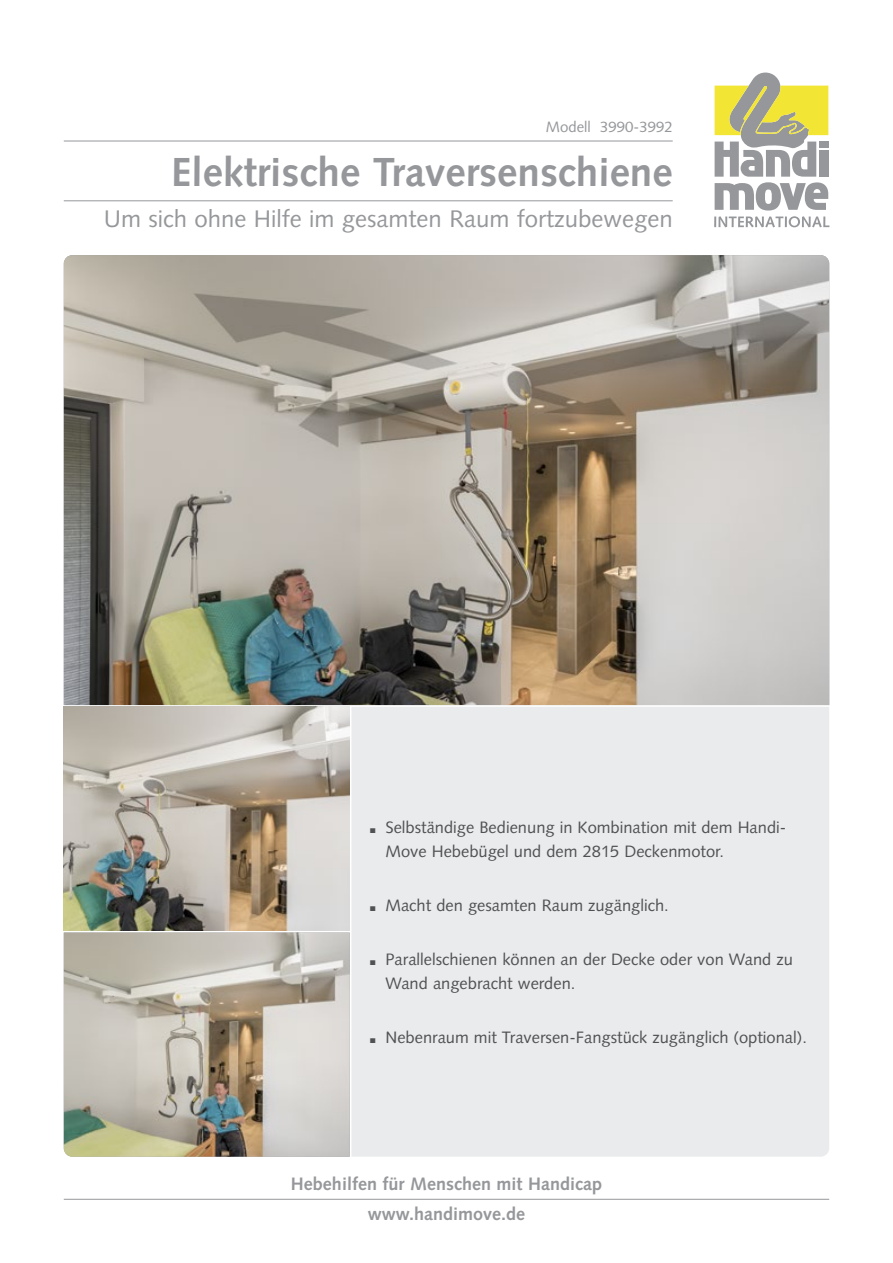
<style>
.page{position:relative;width:893px;height:1263px;background:#fff}
.page>*{position:absolute;margin:0;border:0;box-sizing:border-box;transform-origin:0 0}
.t1{font:700 40.5px "Syntax";color:#95979a}
.t2{font:24px "Syntax";color:#95979a}
.t3{font:700 18px/30px "Syntax";color:#95979a;text-align:center}
.t4{font:16.5px/24px "Syntax";color:#4f5152}
.t5{font:15px "Syntax";color:#95979a}
.s1{font-weight:900;font-size:27px}
</style>
<div class="page">
<svg style="left:714px;top:72px;width:115px;height:155px"></svg>
<img style="left:64px;top:255px;width:765px;height:450px">
<img style="left:64px;top:707px;width:286px;height:450px">
<div style="left:351px;top:707px;width:478px;height:450px;background:#eaebec"></div>
<hr style="left:64px;top:1199px;width:765px;height:1px;background:#95979a">
<hr style="left:64px;top:141px;width:609px;height:1px;background:#95979a">
<hr style="left:64px;top:200px;width:609px;height:1px;background:#95979a">
<p class="t5" style="left:546px;top:118px;width:128px">Modell 3990-3992</p>
<h1 class="t1" style="left:171px;top:149px;width:503px">Elektrische Traversenschiene</h1>
<h2 class="t2" style="left:104px;top:204px;width:570px">Um sich ohne Hilfe im gesamten Raum fortzubewegen</h2>
<p class="t4" style="left:385px;top:815px;width:402px;text-indent:-17px"><span class="s1">.</span> Selbständige Bedienung in Kombination mit dem Handi-<br>Move Hebebügel und dem 2815 Deckenmotor.</p>
<p class="t4" style="left:368px;top:893px;width:302px"><span class="s1">.</span> Macht den gesamten Raum zugänglich.</p>
<p class="t4" style="left:385px;top:947px;width:409px;text-indent:-17px"><span class="s1">.</span> Parallelschienen können an der Decke oder von Wand zu<br>Wand angebracht werden.</p>
<p class="t4" style="left:368px;top:1025px;width:440px"><span class="s1">.</span> Nebenraum mit Traversen-Fangstück zugänglich (optional).</p>
<p class="t3" style="left:291px;top:1169px;width:313px">Hebehilfen für Menschen mit Handicap www.handimove.de</p>
</div>
